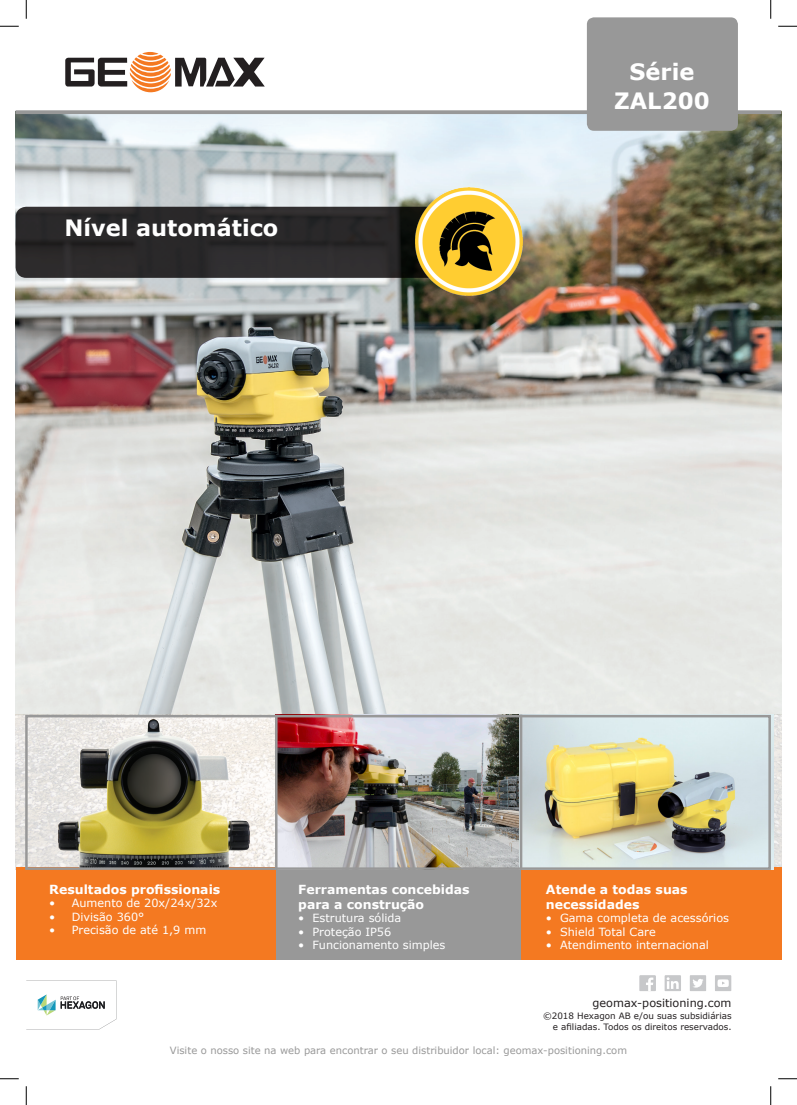
<style>
.page{position:relative;width:797px;height:1105px;background:#fff}
.page>*{position:absolute;margin:0;border:0;box-sizing:border-box;transform-origin:0 0}
.t1{font:700 22.5px/28.8px "Verdana";color:#fff;text-align:center}
.t2{font:700 12.5px/15px "Verdana";color:#fff}
.t3{font:11.25px "Verdana";color:#fff}
.t4{font:11.25px "Verdana";color:#231f20}
.t5{font:10px "Verdana";color:#989898}
.t6{font:8.75px/11.2px "Verdana";color:#231f20;text-align:right}
</style>
<div class="page">
<img style="left:16px;top:114px;width:765px;height:753px">
<div style="left:16px;top:207px;width:458px;height:71px;background:#2a282a;border-radius:11px"></div>
<div style="left:16px;top:867px;width:765px;height:93px;background:#f47921"></div>
<div style="left:276px;top:867px;width:244px;height:93px;background:#989898"></div>
<svg style="left:26px;top:980px;width:90px;height:49px"></svg>
<svg style="left:715px;top:975px;width:16px;height:16px"></svg>
<svg style="left:689px;top:975px;width:17px;height:16px"></svg>
<svg style="left:664px;top:975px;width:17px;height:16px"></svg>
<svg style="left:639px;top:975px;width:17px;height:16px"></svg>
<hr style="left:142px;top:52px;width:16px;height:3px;background:#f47921;border-radius:50%">
<svg style="left:65px;top:54px;width:200px;height:38px"></svg>
<img style="left:277px;top:715px;width:496px;height:154px">
<img style="left:59px;top:719px;width:190px;height:148px">
<svg style="left:16px;top:110px;width:765px;height:4px;fill:#989898"></svg>
<div style="left:587px;top:17px;width:151px;height:114px;background:#989898;border-radius:7px"></div>
<div style="left:25px;top:715px;width:746px;height:155px;border:2px solid #989898"></div>
<hr style="left:520px;top:715px;width:2px;height:155px;background:#989898">
<hr style="left:275px;top:715px;width:2px;height:155px;background:#989898">
<img style="left:415px;top:188px;width:107px;height:107px">
<svg style="left:0;top:25px;width:19px;height:2px"></svg>
<svg style="left:778px;top:25px;width:19px;height:2px"></svg>
<svg style="left:0;top:1078px;width:19px;height:1px"></svg>
<svg style="left:778px;top:1078px;width:19px;height:1px"></svg>
<svg style="left:25px;top:0;width:2px;height:19px"></svg>
<svg style="left:25px;top:1086px;width:2px;height:19px"></svg>
<svg style="left:770px;top:0;width:1px;height:19px"></svg>
<svg style="left:770px;top:1086px;width:1px;height:19px"></svg>
<h1 class="t1" style="left:64px;top:213px;width:215px">Nível automático</h1>
<h1 class="t1" style="left:614px;top:57px;width:97px">Série<br>ZAL200</h1>
<p class="t2" style="left:49px;top:881px;width:172px">Resultados profissionais</p>
<p class="t3" style="left:49px;top:895px;width:170px">• Aumento de 20x/24x/32x</p>
<p class="t3" style="left:49px;top:909px;width:96px">• Divisão 360°</p>
<p class="t3" style="left:49px;top:922px;width:158px">• Precisão de até 1,9 mm</p>
<p class="t2" style="left:298px;top:881px;width:173px">Ferramentas concebidas para a construção</p>
<p class="t3" style="left:298px;top:910px;width:105px">• Estrutura sólida</p>
<p class="t3" style="left:298px;top:924px;width:94px">• Proteção IP56</p>
<p class="t3" style="left:298px;top:937px;width:149px">• Funcionamento simples</p>
<p class="t2" style="left:546px;top:881px;width:143px">Atende a todas suas necessidades</p>
<p class="t3" style="left:546px;top:910px;width:185px">• Gama completa de acessórios</p>
<p class="t3" style="left:546px;top:924px;width:111px">• Shield Total Care</p>
<p class="t3" style="left:546px;top:937px;width:164px">• Atendimento internacional</p>
<p class="t4" style="left:592px;top:995px;width:140px">geomax-positioning.com</p>
<p class="t6" style="left:543px;top:1009px;width:190px">©2018 Hexagon AB e/ou suas subsidiárias e afiliadas. Todos os direitos reservados.</p>
<p class="t5" style="left:170px;top:1043px;width:459px">Visite o nosso site na web para encontrar o seu distribuidor local: geomax-positioning.com</p>
</div>
